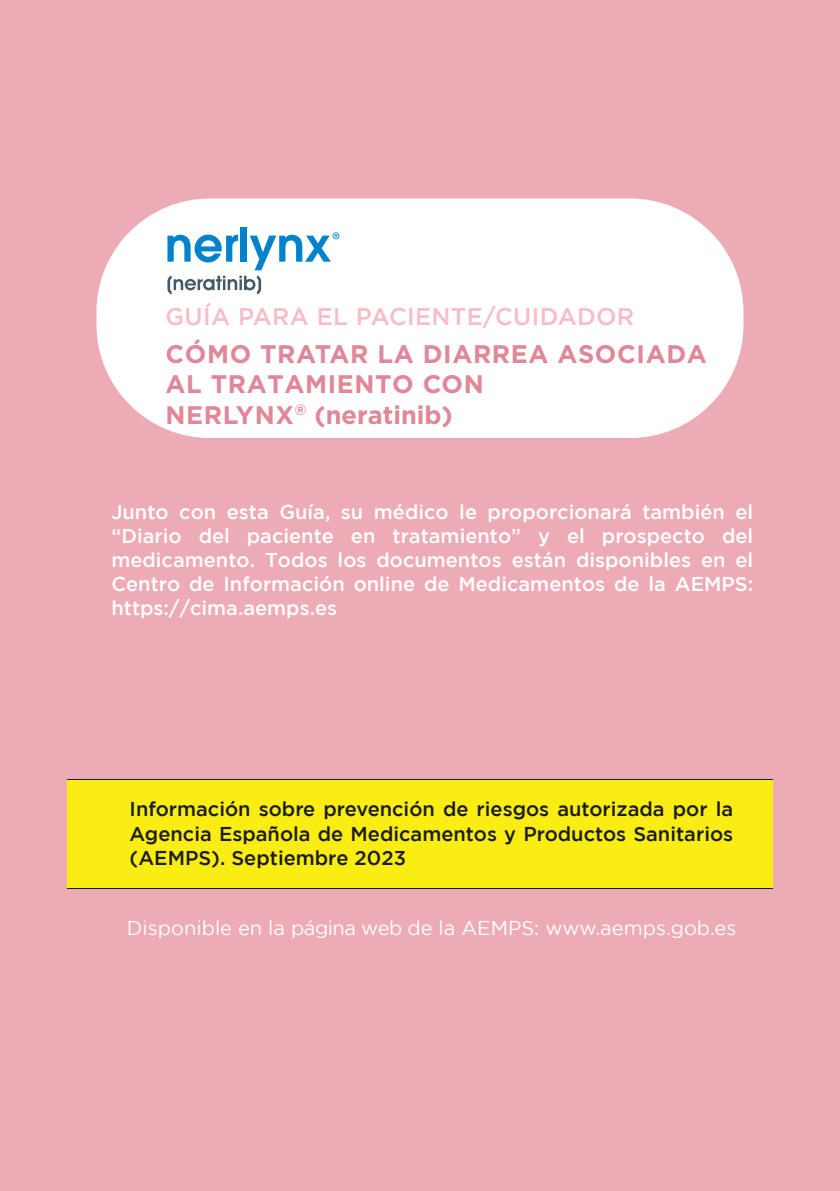
<style>
.page{position:relative;width:840px;height:1191px;background:#fff}
.page>*{position:absolute;margin:0;border:0;box-sizing:border-box;transform-origin:0 0}
.t1{font:700 25.4px/30.4px "Gotham";letter-spacing:.025em;color:#e08798}
.t2{font:500 24px "Gotham";letter-spacing:.015em;color:#f6bdc7}
.t3{font:500 20px/24px "Gotham";color:#fff;text-align:justify}
.t4{font:500 20px/24px "Gotham";color:#1b1b19;text-align:justify}
.t5{font:20px "Gotham";color:#fff}
</style>
<div class="page">
<div style="left:0;top:0;width:839px;height:1191px;background:#edabb6"></div>
<div style="left:67px;top:779px;width:705px;height:109px;background:#f9ed14"></div>
<hr style="left:67px;top:888px;width:705px;height:1px;background:#1b1b19">
<div style="left:96px;top:198px;width:647px;height:240px;background:#fff;border-radius:113px"></div>
<hr style="left:67px;top:779px;width:705px;height:1px;background:#1b1b19">
<div style="left:240px;top:227px;width:7px;height:35px;background:#0083ca"></div>
<svg style="left:167px;top:232px;width:172px;height:62px"></svg>
<p class="t2" style="left:165px;top:302px;width:470px">GUÍA PARA EL PACIENTE/CUIDADOR</p>
<p class="t1" style="left:165px;top:338px;width:542px">CÓMO TRATAR LA DIARREA ASOCIADA<br>AL TRATAMIENTO CON<br>NERLYNX<sup>®</sup> (neratinib)</p>
<p class="t3" style="left:111px;top:500px;width:643px">Junto con esta Guía, su médico le proporcionará también el “Diario del paciente en tratamiento” y el prospecto del medicamento. Todos los documentos están disponibles en el Centro de Información online de Medicamentos de la AEMPS: https://cima.aemps.es</p>
<p class="t4" style="left:130px;top:797px;width:604px">Información sobre prevención de riesgos autorizada por la Agencia Española de Medicamentos y Productos Sanitarios (AEMPS). Septiembre 2023</p>
<p class="t5" style="left:127px;top:917px;width:610px">Disponible en la página web de la AEMPS: www.aemps.gob.es</p>
</div>
